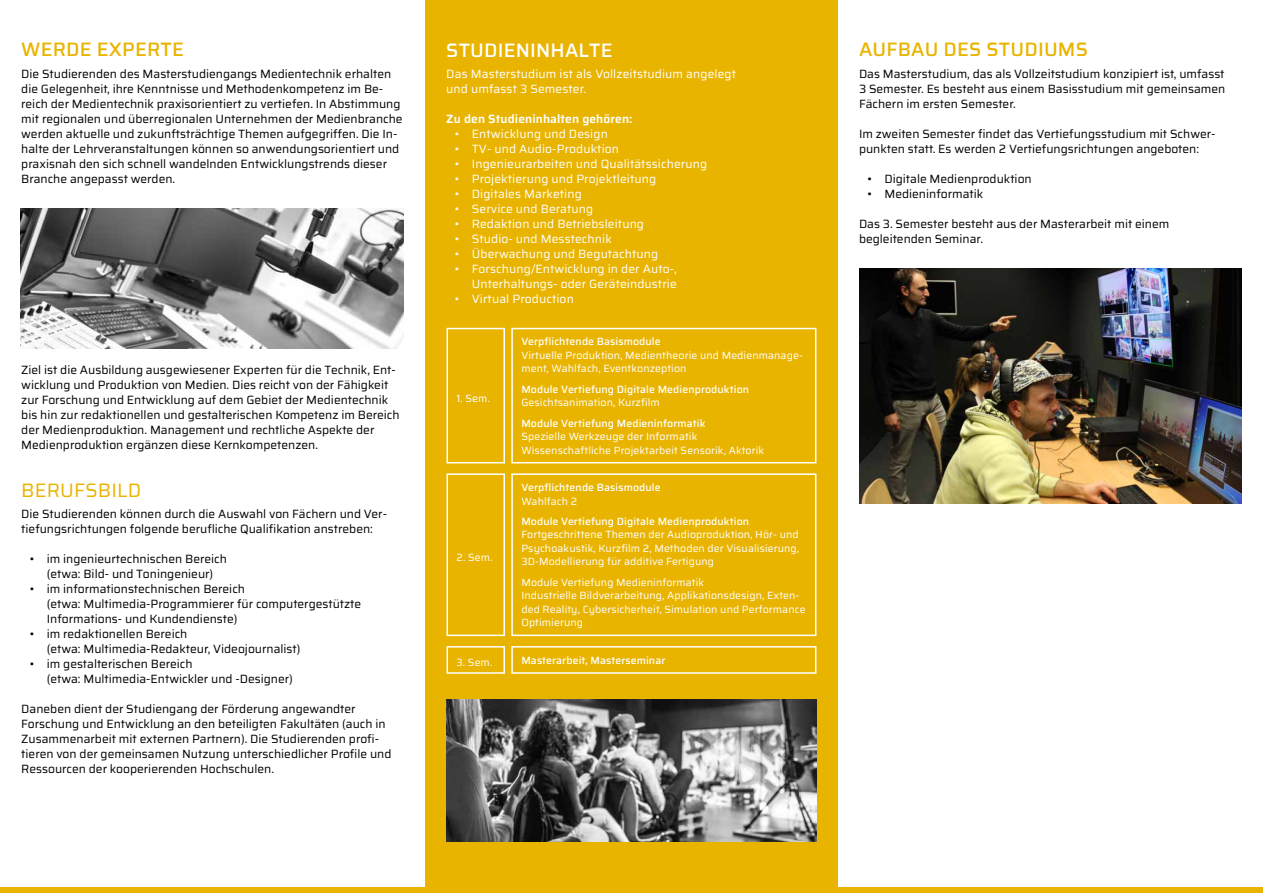
<style>
.page{position:relative;width:1263px;height:893px;background:#fff}
.page>*{position:absolute;margin:0;border:0;box-sizing:border-box;transform-origin:0 0}
.t1{font:500 19.5px "Saira";letter-spacing:.01em;color:#e9b400}
.t2{font:500 19.5px "Saira";letter-spacing:.01em;color:#fff}
.t3{font:19.5px "Saira";letter-spacing:.01em;color:#e9b400}
.t4{font:12px/15px "Saira";color:#000}
.t5{font:12px/15px "Saira";letter-spacing:.01em;color:#fff}
.t6{font:600 12px "Saira";letter-spacing:.01em;color:#fff}
.t7{font:10.5px/13.5px "Saira";letter-spacing:.01em;color:#fff}
.t8{font:500 10.5px "Saira";letter-spacing:.01em;color:#fff}
</style>
<div class="page">
<div style="left:0;top:888px;width:1263px;height:5px;background:#e9b400"></div>
<div style="left:425px;top:0;width:413px;height:893px;background:#e9b400"></div>
<img style="left:859px;top:269px;width:383px;height:234px">
<img style="left:21px;top:209px;width:383px;height:140px">
<div style="left:511px;top:328px;width:305px;height:135px;border:2px solid #fff"></div>
<div style="left:511px;top:473px;width:305px;height:163px;border:2px solid #fff"></div>
<div style="left:511px;top:646px;width:305px;height:28px;border:2px solid #fff"></div>
<div style="left:446px;top:328px;width:59px;height:135px;border:2px solid #fff"></div>
<div style="left:446px;top:473px;width:59px;height:163px;border:2px solid #fff"></div>
<div style="left:446px;top:646px;width:59px;height:28px;border:2px solid #fff"></div>
<img style="left:446px;top:700px;width:370px;height:142px">
<h1 class="t1" style="left:21px;top:35px;width:164px">WERDE EXPERTE</h1>
<p class="t4" style="left:21px;top:66px;width:383px">Die Studierenden des Masterstudiengangs Medientechnik erhalten die Gelegenheit, ihre Kenntnisse und Methodenkompetenz im Be&shy;reich der Medientechnik praxisorientiert zu vertiefen. In Abstimmung mit regionalen und überregionalen Unternehmen der Medienbranche werden aktuelle und zukunftsträchtige Themen aufgegriffen. Die In&shy;halte der Lehrveranstaltungen können so anwendungsorientiert und praxisnah den sich schnell wandelnden Entwicklungstrends dieser Branche angepasst werden.</p>
<p class="t4" style="left:21px;top:362px;width:380px">Ziel ist die Ausbildung ausgewiesener Experten für die Technik, Ent&shy;wicklung und Produktion von Medien. Dies reicht von der Fähigkeit zur Forschung und Entwicklung auf dem Gebiet der Medientechnik bis hin zur redaktionellen und gestalterischen Kompetenz im Bereich der Medienproduktion. Management und rechtliche Aspekte der Medienproduktion ergänzen diese Kernkompetenzen.</p>
<h1 class="t3" style="left:21px;top:475px;width:122px">BERUFSBILD</h1>
<p class="t4" style="left:21px;top:506px;width:367px">Die Studierenden können durch die Auswahl von Fächern und Ver&shy;tiefungsrichtungen folgende berufliche Qualifikation anstreben:</p>
<p class="t4" style="left:30px;top:551px;width:199px;text-align:center">• im ingenieurtechnischen Bereich (etwa: Bild- und Toningenieur)</p>
<p class="t4" style="left:47px;top:581px;width:316px;text-indent:-17px">• im informationstechnischen Bereich<br>(etwa: Multimedia-Programmierer für computergestützte<br>Informations- und Kundendienste)</p>
<p class="t4" style="left:47px;top:626px;width:255px;text-indent:-17px">• im redaktionellen Bereich<br>(etwa: Multimedia-Redakteur, Videojournalist)</p>
<p class="t4" style="left:47px;top:656px;width:248px;text-indent:-17px">• im gestalterischen Bereich<br>(etwa: Multimedia-Entwickler und -Designer)</p>
<p class="t4" style="left:21px;top:701px;width:372px">Daneben dient der Studiengang der Förderung angewandter Forschung und Entwicklung an den beteiligten Fakultäten (auch in Zusammenarbeit mit externen Partnern). Die Studierenden profi&shy;tieren von der gemeinsamen Nutzung unterschiedlicher Profile und Ressourcen der kooperierenden Hochschulen.</p>
<h1 class="t2" style="left:446px;top:35px;width:168px">STUDIENINHALTE</h1>
<p class="t5" style="left:446px;top:66px;width:291px">Das Masterstudium ist als Vollzeitstudium angelegt und umfasst 3 Semester.</p>
<p class="t6" style="left:446px;top:109px;width:188px">Zu den Studieninhalten gehören:</p>
<p class="t5" style="left:455px;top:126px;width:155px">• Entwicklung und Design</p>
<p class="t5" style="left:455px;top:141px;width:166px">• TV- und Audio-Produktion</p>
<p class="t5" style="left:455px;top:156px;width:254px">• Ingenieurarbeiten und Qualitätssicherung</p>
<p class="t5" style="left:455px;top:171px;width:203px">• Projektierung und Projektleitung</p>
<p class="t5" style="left:455px;top:186px;width:128px">• Digitales Marketing</p>
<p class="t5" style="left:455px;top:201px;width:140px">• Service und Beratung</p>
<p class="t5" style="left:455px;top:216px;width:191px">• Redaktion und Betriebsleitung</p>
<p class="t5" style="left:455px;top:231px;width:158px">• Studio- und Messtechnik</p>
<p class="t5" style="left:455px;top:246px;width:205px">• Überwachung und Begutachtung</p>
<p class="t5" style="left:455px;top:261px;width:224px;text-align:right">• Forschung/Entwicklung in der Auto-,<br>Unterhaltungs- oder Geräteindustrie</p>
<p class="t5" style="left:455px;top:291px;width:121px">• Virtual Production</p>
<p class="t7" style="left:456px;top:391px;width:35px">1. Sem.</p>
<p class="t7" style="left:456px;top:550px;width:37px">2. Sem.</p>
<p class="t7" style="left:456px;top:655px;width:37px">3. Sem.</p>
<p class="t8" style="left:521px;top:334px;width:141px">Verpflichtende Basismodule</p>
<p class="t7" style="left:521px;top:348px;width:283px">Virtuelle Produktion, Medientheorie und Medienmanage&shy;ment, Wahlfach, Eventkonzeption</p>
<p class="t8" style="left:521px;top:381px;width:229px">Module Vertiefung Digitale Medienproduktion</p>
<p class="t7" style="left:521px;top:396px;width:140px">Gesichtsanimation, Kurzfilm</p>
<p class="t8" style="left:521px;top:415px;width:186px">Module Vertiefung Medieninformatik</p>
<p class="t7" style="left:521px;top:429px;width:244px">Spezielle Werkzeuge der Informatik<br>Wissenschaftliche Projektarbeit Sensorik, Aktorik</p>
<p class="t8" style="left:521px;top:479px;width:141px">Verpflichtende Basismodule</p>
<p class="t7" style="left:521px;top:494px;width:57px">Wahlfach 2</p>
<p class="t8" style="left:521px;top:513px;width:229px">Module Vertiefung Digitale Medienproduktion</p>
<p class="t7" style="left:521px;top:528px;width:279px;text-align:justify">Fortgeschrittene Themen der Audioproduktion, Hör- und Psychoakustik, Kurzfilm 2, Methoden der Visualisierung, 3D-Modellierung für additive Fertigung</p>
<p class="t7" style="left:521px;top:575px;width:286px">Module Vertiefung Medieninformatik<br>Industrielle Bildverarbeitung, Applikationsdesign, Exten&shy;ded Reality, Cybersicherheit, Simulation und Performance Optimierung</p>
<p class="t8" style="left:521px;top:652px;width:146px">Masterarbeit, Masterseminar</p>
<h1 class="t1" style="left:859px;top:35px;width:230px">AUFBAU DES STUDIUMS</h1>
<p class="t4" style="left:859px;top:66px;width:368px;text-align:justify">Das Masterstudium, das als Vollzeitstudium konzipiert ist, umfasst 3 Semester. Es besteht aus einem Basisstudium mit gemeinsamen Fächern im ersten Semester.</p>
<p class="t4" style="left:859px;top:126px;width:358px">Im zweiten Semester findet das Vertiefungsstudium mit Schwer&shy;punkten statt. Es werden 2 Vertiefungsrichtungen angeboten:</p>
<p class="t4" style="left:867px;top:171px;width:166px">• Digitale Medienproduktion</p>
<p class="t4" style="left:867px;top:186px;width:117px">• Medieninformatik</p>
<p class="t4" style="left:859px;top:216px;width:312px">Das 3. Semester besteht aus der Masterarbeit mit einem begleitenden Seminar.</p>
</div>
